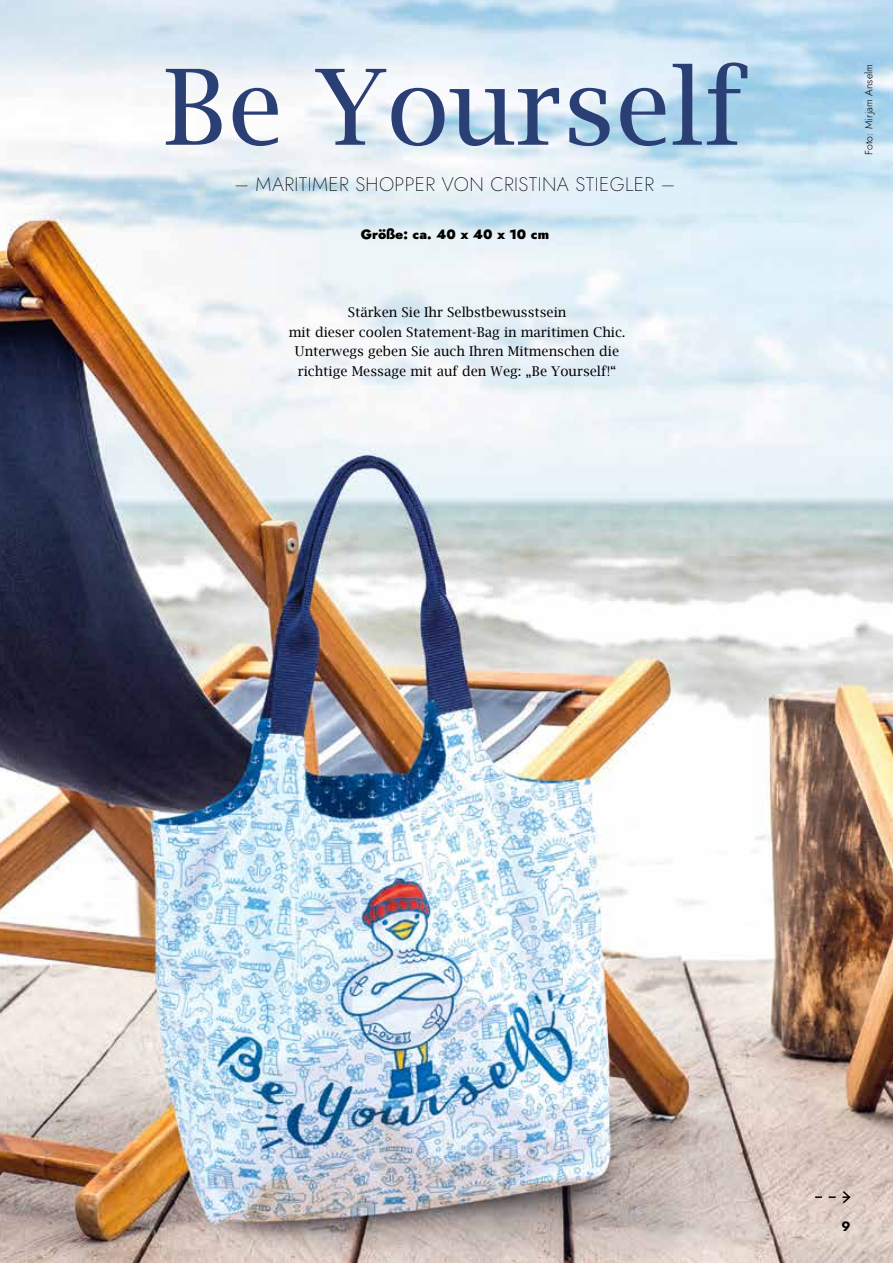
<style>
.page{position:relative;width:893px;height:1263px;background:#fff}
.page>*{position:absolute;margin:0;border:0;box-sizing:border-box;transform-origin:0 0}
.t1{font:105px "Lucida Bright";color:#2a3f74}
.t2{font:200 19.5px "Jost";letter-spacing:.02em;color:#000}
.t3{font:13.5px/19.5px "Lucida Bright";color:#000;text-align:center}
.t4{font:900 13.5px "Jost";letter-spacing:.01em;color:#000}
.t5{font:700 13.5px "Jost";color:#000}
.t6{font:300 10.5px "Jost";letter-spacing:.01em;color:#000}
</style>
<div class="page">
<img style="left:0;top:0;width:893px;height:1263px">
<svg style="left:815px;top:1189px;width:36px;height:16px"></svg>
<h1 class="t1" style="left:164px;top:47px;width:584px">Be Yourself</h1>
<h2 class="t2" style="left:234px;top:171px;width:442px">– MARITIMER SHOPPER VON CRISTINA STIEGLER –</h2>
<p class="t4" style="left:361px;top:225px;width:190px">Größe: ca. 40 x 40 x 10 cm</p>
<p class="t3" style="left:289px;top:303px;width:338px">Stärken Sie Ihr Selbstbewusstsein<br>mit dieser coolen Statement-Bag in maritimen Chic.<br>Unterwegs geben Sie auch Ihren Mitmenschen die richtige Message mit auf den Weg: „Be Yourself!“</p>
<p class="t6" style="left:861px;top:155px;width:92px;rotate:-90deg">Foto: Mirjam Anselm</p>
<p class="t5" style="left:841px;top:1217px;width:11px">9</p>
</div>
